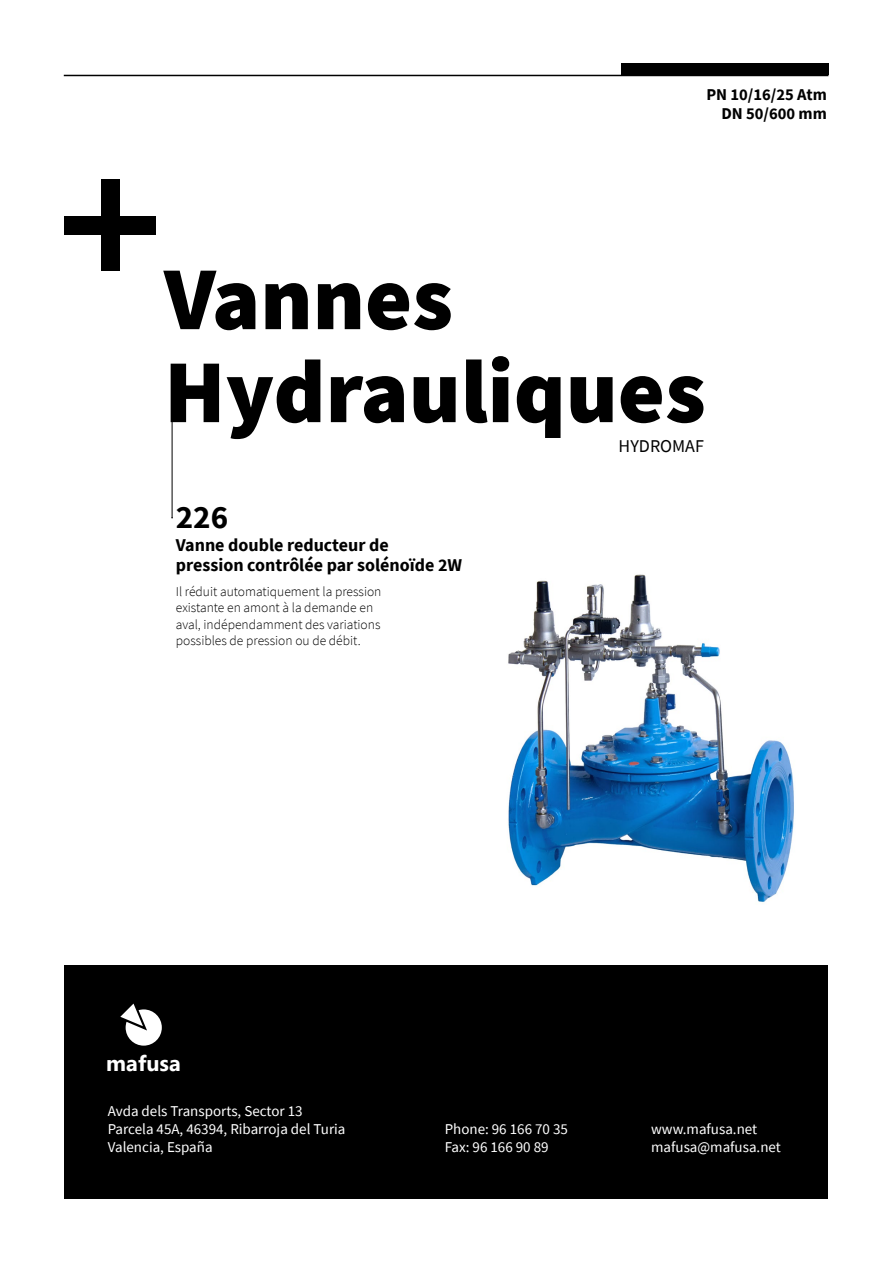
<style>
.page{position:relative;width:893px;height:1263px;background:#fff}
.page>*{position:absolute;margin:0;border:0;box-sizing:border-box;transform-origin:0 0}
.t1{font:900 90px/93px "Source Sans Pro";color:#000}
.t2{font:700 33px "Source Sans Pro";color:#000}
.t3{font:700 21.75px "Segoe UI";color:#fff}
.t4{font:700 18px/19.5px "Source Sans Pro";color:#000}
.t5{font:18px "Source Sans Pro";color:#000}
.t6{font:700 16.5px/19.8px "Source Sans Pro";color:#000;text-align:right}
.t7{font:15px/18px "Source Sans Pro";color:#fff}
.t8{font:300 13.5px/16.2px "Source Sans Pro";color:#000}
</style>
<div class="page">
<hr style="left:64px;top:75px;width:764px;height:1px;background:#000">
<div style="left:101px;top:180px;width:18px;height:91px;background:#000"></div>
<div style="left:65px;top:216px;width:91px;height:18px;background:#000"></div>
<hr style="left:172px;top:420px;width:1px;height:98px;background:#000">
<div style="left:621px;top:63px;width:207px;height:12px;background:#000"></div>
<div style="left:65px;top:965px;width:763px;height:233px;background:#000"></div>
<svg style="left:120px;top:1003px;width:42px;height:43px"></svg>
<img style="left:508px;top:574px;width:286px;height:330px">
<p class="t6" style="left:706px;top:84px;width:122px">PN 10/16/25 Atm<br>DN 50/600 mm</p>
<h1 class="t1" style="left:164px;top:251px;width:543px">Vannes<br>Hydrauliques</h1>
<p class="t5" style="left:619px;top:434px;width:87px">HYDROMAF</p>
<h2 class="t2" style="left:176px;top:494px;width:54px">226</h2>
<p class="t4" style="left:176px;top:535px;width:288px">Vanne double reducteur de<br>pression contrôlée par solénoïde 2W</p>
<p class="t8" style="left:176px;top:583px;width:207px">Il réduit automatiquement la pression existante en amont à la demande en aval, indépendamment des variations possibles de pression ou de débit.</p>
<h3 class="t3" style="left:106px;top:1047px;width:76px">mafusa</h3>
<p class="t7" style="left:108px;top:1102px;width:239px">Avda dels Transports, Sector 13<br>Parcela 45A, 46394, Ribarroja del Turia<br>Valencia, España</p>
<p class="t7" style="left:445px;top:1120px;width:125px">Phone: 96 166 70 35<br>Fax: 96 166 90 89</p>
<p class="t7" style="left:651px;top:1120px;width:131px">www.mafusa.net mafusa@mafusa.net</p>
</div>
